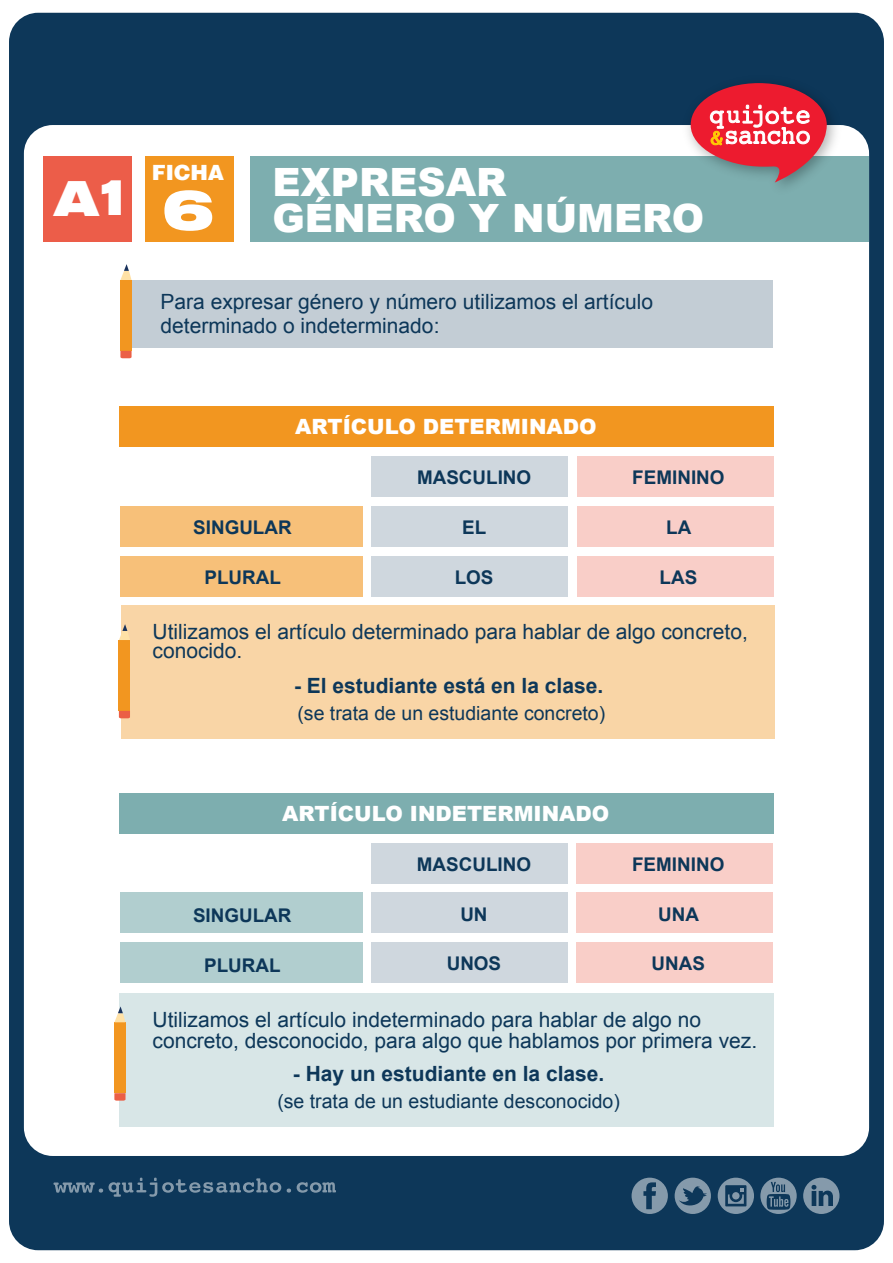
<style>
.page{position:relative;width:893px;height:1263px;background:#fff}
.page>*{position:absolute;margin:0;border:0;box-sizing:border-box;transform-origin:0 0}
.t1{font:900 expanded 54.75px "Swiss 721 BT";color:#fff}
.t2{font:900 expanded 48.6px "Swiss 721 BT";color:#fff}
.t3{font:900 39px "Arial";color:#fff}
.t4{font:21px/24px "Arial";color:#0d3759}
.t5{font:700 21px "Arial";color:#0d3759}
.t6{font:900 21px "Arial";color:#fff}
.t7{font:21px "Switzerland Black Plain";color:#fff}
.t8{font:19.5px "Arial";color:#0d3759}
.t9{font:700 18.9px "Arial";color:#0d3759}
.s1{font-size:49.35px}
</style>
<div class="page">
<div style="left:9px;top:13px;width:875px;height:1237px;background:#0d3759;border-radius:29px"></div>
<div style="left:24px;top:125px;width:845px;height:1031px;background:#fff;border-radius:29px"></div>
<div style="left:120px;top:892px;width:242px;height:41px;background:#b1cecf"></div>
<div style="left:120px;top:942px;width:242px;height:41px;background:#b1cecf"></div>
<div style="left:251px;top:156px;width:618px;height:86px;background:#7daeaf"></div>
<div style="left:43px;top:156px;width:89px;height:86px;background:#ec5d49"></div>
<div style="left:145px;top:156px;width:89px;height:86px;background:#f29620"></div>
<div style="left:122px;top:280px;width:650px;height:68px;background:#c3cdd5"></div>
<div style="left:120px;top:280px;width:12px;height:70px;background:#f29620"></div>
<svg style="left:120px;top:264px;width:12px;height:16px"></svg>
<svg style="left:120px;top:351px;width:12px;height:7px"></svg>
<div style="left:122px;top:605px;width:653px;height:133px;background:#f9d5a6"></div>
<div style="left:119px;top:640px;width:11px;height:70px;background:#f29620"></div>
<svg style="left:119px;top:624px;width:10px;height:16px"></svg>
<svg style="left:119px;top:711px;width:11px;height:7px"></svg>
<div style="left:119px;top:406px;width:654px;height:41px;background:#f29620"></div>
<div style="left:577px;top:456px;width:196px;height:41px;background:#f9cec8"></div>
<div style="left:371px;top:456px;width:197px;height:41px;background:#cfd7de"></div>
<div style="left:577px;top:506px;width:196px;height:41px;background:#f9cec8"></div>
<div style="left:371px;top:506px;width:197px;height:41px;background:#cfd7de"></div>
<div style="left:577px;top:556px;width:196px;height:41px;background:#f9cec8"></div>
<div style="left:371px;top:556px;width:197px;height:41px;background:#cfd7de"></div>
<div style="left:120px;top:506px;width:242px;height:41px;background:#f7c079"></div>
<div style="left:120px;top:556px;width:242px;height:41px;background:#f7c079"></div>
<div style="left:119px;top:793px;width:654px;height:41px;background:#7daeaf"></div>
<div style="left:119px;top:993px;width:654px;height:134px;background:#d8e6e7"></div>
<div style="left:576px;top:843px;width:197px;height:40px;background:#f9cec8"></div>
<div style="left:371px;top:843px;width:197px;height:40px;background:#cfd7de"></div>
<div style="left:576px;top:892px;width:197px;height:41px;background:#f9cec8"></div>
<div style="left:371px;top:892px;width:197px;height:41px;background:#cfd7de"></div>
<div style="left:576px;top:942px;width:197px;height:41px;background:#f9cec8"></div>
<div style="left:371px;top:942px;width:197px;height:41px;background:#cfd7de"></div>
<div style="left:114px;top:1022px;width:11px;height:70px;background:#f29620"></div>
<svg style="left:114px;top:1006px;width:11px;height:16px"></svg>
<svg style="left:114px;top:1093px;width:12px;height:7px"></svg>
<svg style="left:675px;top:1178px;width:36px;height:36px"></svg>
<svg style="left:632px;top:1178px;width:36px;height:36px"></svg>
<svg style="left:718px;top:1178px;width:36px;height:36px"></svg>
<svg style="left:732px;top:1192px;width:8px;height:7px"></svg>
<svg style="left:760px;top:1178px;width:37px;height:36px"></svg>
<svg style="left:803px;top:1178px;width:36px;height:36px"></svg>
<svg style="left:53px;top:1182px;width:50px;height:11px"></svg>
<svg style="left:109px;top:1178px;width:172px;height:19px"></svg>
<svg style="left:287px;top:1188px;width:4px;height:4px"></svg>
<svg style="left:297px;top:1182px;width:39px;height:11px"></svg>
<img style="left:684px;top:113px;width:162px;height:74px">
<svg style="left:691px;top:83px;width:136px;height:100px"></svg>
<h2 class="t2" style="left:55px;top:169px;width:84px">A<span class="s1">1</span></h2>
<p class="t7" style="left:152px;top:159px;width:74px">FICHA</p>
<h1 class="t1" style="left:162px;top:177px;width:54px">6</h1>
<h3 class="t3" style="left:272px;top:154px;width:235px">EXPRESAR</h3>
<h3 class="t3" style="left:272px;top:190px;width:433px">GÉNERO Y NÚMERO</h3>
<p class="t4" style="left:161px;top:290px;width:494px">Para expresar género y número utilizamos el artículo determinado o indeterminado:</p>
<p class="t6" style="left:295px;top:412px;width:303px">ARTÍCULO DETERMINADO</p>
<p class="t9" style="left:417px;top:465px;width:116px">MASCULINO</p>
<p class="t9" style="left:632px;top:465px;width:94px">FEMININO</p>
<p class="t9" style="left:462px;top:515px;width:26px">EL</p>
<p class="t9" style="left:666px;top:515px;width:27px">LA</p>
<p class="t9" style="left:455px;top:564px;width:40px">LOS</p>
<p class="t9" style="left:193px;top:515px;width:100px">SINGULAR</p>
<p class="t9" style="left:204px;top:564px;width:78px">PLURAL</p>
<p class="t9" style="left:660px;top:564px;width:39px">LAS</p>
<p class="t4" style="left:153px;top:622px;width:597px;line-height:19.5px">Utilizamos el artículo determinado para hablar de algo concreto, conocido.</p>
<p class="t5" style="left:294px;top:671px;width:311px">- El estudiante está en la clase.</p>
<p class="t8" style="left:297px;top:700px;width:309px">(se trata de un estudiante concreto)</p>
<p class="t6" style="left:282px;top:798px;width:329px">ARTÍCULO INDETERMINADO</p>
<p class="t9" style="left:417px;top:851px;width:116px">MASCULINO</p>
<p class="t9" style="left:632px;top:851px;width:94px">FEMININO</p>
<p class="t9" style="left:460px;top:901px;width:29px">UN</p>
<p class="t9" style="left:658px;top:901px;width:42px">UNA</p>
<p class="t9" style="left:447px;top:951px;width:56px">UNOS</p>
<p class="t9" style="left:651px;top:951px;width:55px">UNAS</p>
<p class="t9" style="left:193px;top:902px;width:100px">SINGULAR</p>
<p class="t9" style="left:204px;top:952px;width:78px">PLURAL</p>
<p class="t4" style="left:153px;top:1009px;width:606px;line-height:21px">Utilizamos el artículo indeterminado para hablar de algo no concreto, desconocido, para algo que hablamos por primera vez.</p>
<p class="t5" style="left:293px;top:1059px;width:313px">- Hay un estudiante en la clase.</p>
<p class="t8" style="left:277px;top:1088px;width:344px">(se trata de un estudiante desconocido)</p>
</div>
